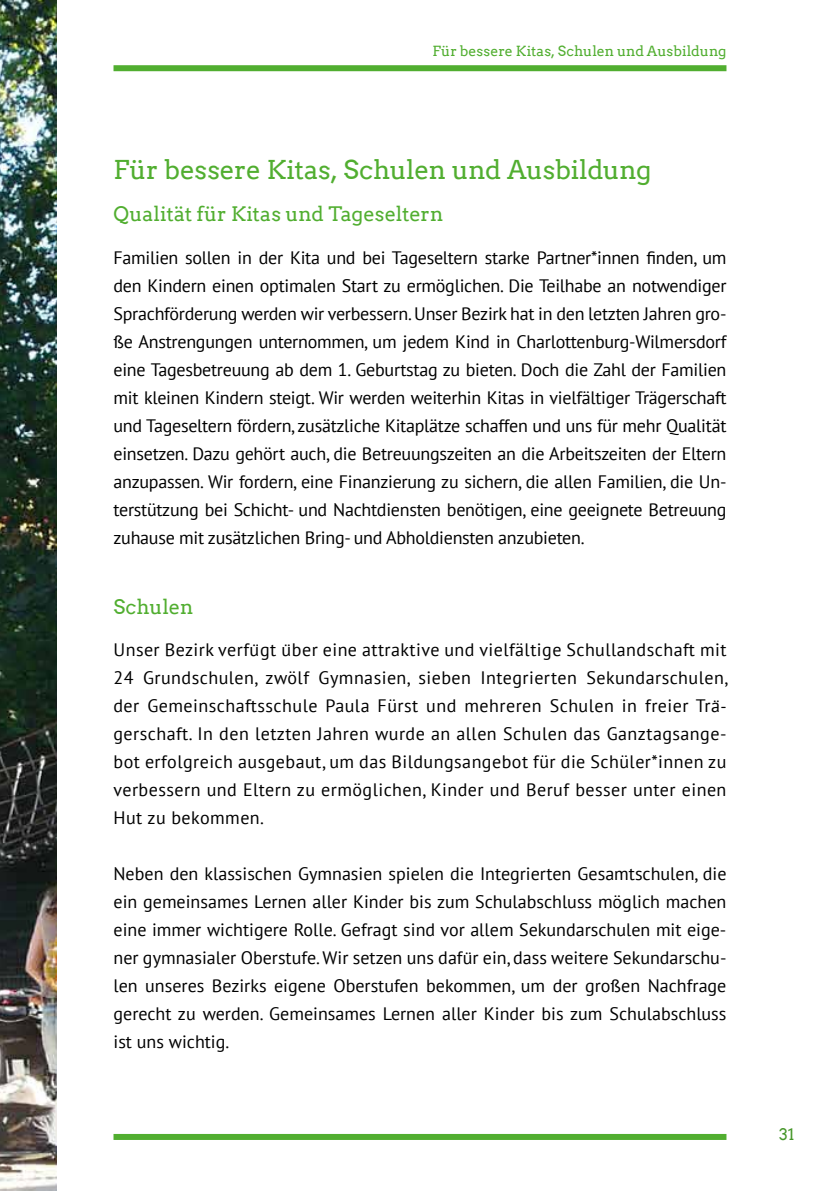
<style>
.page{position:relative;width:840px;height:1191px;background:#fff}
.page>*{position:absolute;margin:0;border:0;box-sizing:border-box;transform-origin:0 0}
.t1{font:26px "Arvo";letter-spacing:-.015em;color:#51ae30}
.t2{font:20px "Arvo";letter-spacing:-.005em;color:#51ae30}
.t3{font:18px/28px "PT Sans";color:#000;text-align:justify}
.t4{font:16px "Arvo";color:#459629}
.t5{font:14px "Arvo";color:#51ae30}
.s1{font-family:"Calibri"}
</style>
<div class="page">
<img style="left:0;top:0;width:57px;height:1191px">
<div style="left:113px;top:65px;width:613px;height:6px;background:#51ae30"></div>
<div style="left:113px;top:1134px;width:613px;height:6px;background:#51ae30"></div>
<p class="t5" style="left:432px;top:43px;width:295px">Für bessere Kitas, Schulen und Ausbildung</p>
<h1 class="t1" style="left:113px;top:154px;width:539px">Für bessere Kitas, Schulen und Ausbildung</h1>
<p class="t2" style="left:113px;top:202px;width:331px">Qualität für Kitas und Tageseltern</p>
<p class="t3" style="left:113px;top:243px;width:614px">Familien sollen in der Kita und bei Tageseltern starke Partner*innen finden, um den Kindern einen optimalen Start zu ermöglichen. Die Teilhabe an notwendiger Sprachförderung werden wir verbessern. Unser Bezirk hat in den letzten Jahren gro&shy;ße Anstrengungen unternommen, um jedem Kind in Charlottenburg-Wilmersdorf eine Tagesbetreuung ab dem 1. Geburtstag zu bieten. Doch die Zahl der Familien mit kleinen Kindern steigt. Wir werden weiterhin Kitas in vielfältiger Trägerschaft und Tageseltern fördern, zusätzliche Kitaplätze schaffen und uns für mehr Qualität einsetzen. Dazu gehört auch, die Betreuungszeiten an die Arbeitszeiten der Eltern anzupassen. Wir fordern, eine Finanzierung zu sichern, die allen Familien, die Un&shy;terstützung bei Schicht- und Nachtdiensten benötigen, eine geeignete Betreuung zuhause mit zusätzlichen Bring- und Abholdiensten anzubieten.</p>
<p class="t2" style="left:113px;top:594px;width:81px">Schulen</p>
<p class="t3" style="left:113px;top:635px;width:615px">Unser Bezirk verfu<span class="s1">̈</span>gt u<span class="s1">̈</span>ber eine attraktive und vielfältige Schullandschaft mit 24 Grundschulen, zwölf Gymnasien, sieben Integrierten Sekundarschulen, der Gemeinschaftsschule Paula Fürst und mehreren Schulen in freier Tra<span class="s1">̈- </span>gerschaft. In den letzten Jahren wurde an allen Schulen das Ganztagsange&shy;bot erfolgreich ausgebaut, um das Bildungsangebot für die Schüler*innen zu verbessern und Eltern zu ermöglichen, Kinder und Beruf besser unter einen Hut zu bekommen.</p>
<p class="t3" style="left:113px;top:859px;width:614px">Neben den klassischen Gymnasien spielen die Integrierten Gesamtschulen, die ein gemeinsames Lernen aller Kinder bis zum Schulabschluss möglich machen eine immer wichtigere Rolle. Gefragt sind vor allem Sekundarschulen mit eige&shy;ner gymnasialer Oberstufe. Wir setzen uns dafu<span class="s1">̈</span>r ein, dass weitere Sekundarschu&shy;len unseres Bezirks eigene Oberstufen bekommen, um der großen Nachfrage gerecht zu werden. Gemeinsames Lernen aller Kinder bis zum Schulabschluss ist uns wichtig.</p>
<p class="t4" style="left:778px;top:1124px;width:17px">31</p>
</div>
